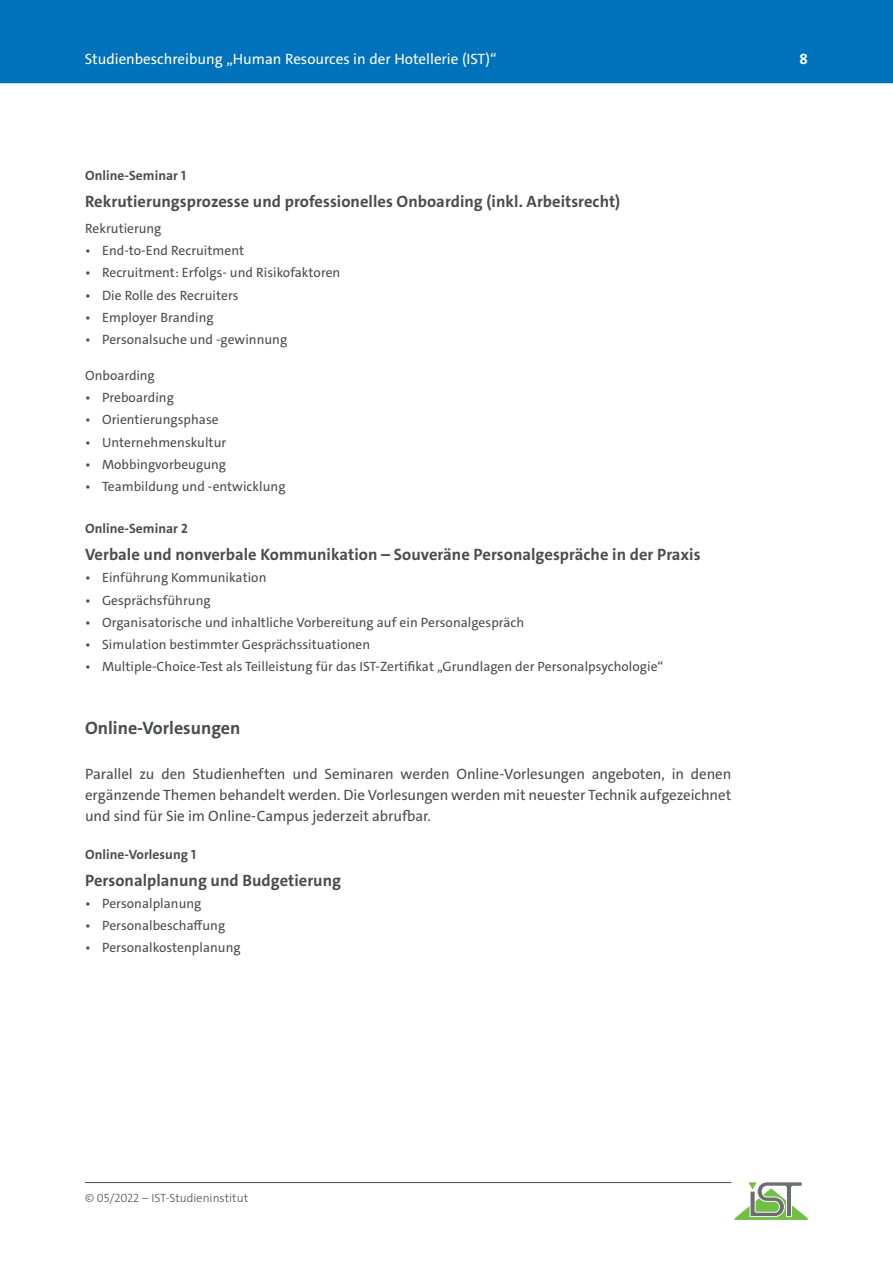
<style>
.page{position:relative;width:893px;height:1263px;background:#fff}
.page>*{position:absolute;margin:0;border:0;box-sizing:border-box;transform-origin:0 0}
.t1{font:700 18px "The Sans C4 s";color:#4b4c4d}
.t2{font:700 16.5px "The Sans C4 s";letter-spacing:.005em;color:#4b4c4d}
.t3{font:15px/21px "The Sans C4 s";letter-spacing:-.005em;color:#4b4c4d;text-align:justify}
.t4{font:15px "The Sans C4 s";color:#fff}
.t5{font:700 15px "The Sans C4 s";color:#fff}
.t6{font:13.5px "The Sans C4 s";letter-spacing:.005em;color:#4b4c4d}
.t7{font:700 13.5px "The Sans C4 s";letter-spacing:.005em;color:#4b4c4d}
.t8{font:300 12px "The Sans C4 s";color:#4b4c4d}
</style>
<div class="page">
<hr style="left:85px;top:1182px;width:646px;height:1px;background:#4b4c4d">
<svg style="left:734px;top:1182px;width:74px;height:38px"></svg>
<div style="left:0;top:0;width:893px;height:83px;background:#0072bc"></div>
<p class="t4" style="left:85px;top:49px;width:413px">Studienbeschreibung „Human Resources in der Hotellerie (IST)“</p>
<p class="t5" style="left:800px;top:49px;width:10px">8</p>
<p class="t7" style="left:85px;top:167px;width:102px">Online-Seminar 1</p>
<p class="t2" style="left:85px;top:191px;width:537px">Rekrutierungsprozesse und professionelles Onboarding (inkl. Arbeitsrecht)</p>
<p class="t6" style="left:85px;top:220px;width:78px">Rekrutierung</p>
<p class="t6" style="left:85px;top:242px;width:160px">• End-to-End Recruitment</p>
<p class="t6" style="left:85px;top:264px;width:257px">• Recruitment: Erfolgs- und Risikofaktoren</p>
<p class="t6" style="left:85px;top:286px;width:155px">• Die Rolle des Recruiters</p>
<p class="t6" style="left:85px;top:309px;width:130px">• Employer Branding</p>
<p class="t6" style="left:85px;top:331px;width:204px">• Personalsuche und -gewinnung</p>
<p class="t6" style="left:85px;top:367px;width:71px">Onboarding</p>
<p class="t6" style="left:85px;top:389px;width:90px">• Preboarding</p>
<p class="t6" style="left:85px;top:411px;width:135px">• Orientierungsphase</p>
<p class="t6" style="left:85px;top:433px;width:143px">• Unternehmenskultur</p>
<p class="t6" style="left:85px;top:456px;width:143px">• Mobbingvorbeugung</p>
<p class="t6" style="left:85px;top:478px;width:202px">• Teambildung und -entwicklung</p>
<p class="t7" style="left:85px;top:520px;width:104px">Online-Seminar 2</p>
<p class="t2" style="left:85px;top:544px;width:617px">Verbale und nonverbale Kommunikation – Souveräne Personalgespräche in der Praxis</p>
<p class="t6" style="left:85px;top:569px;width:183px">• Einführung Kommunikation</p>
<p class="t6" style="left:85px;top:591px;width:127px">• Gesprächsführung</p>
<p class="t6" style="left:85px;top:613px;width:441px">• Organisatorische und inhaltliche Vorbereitung auf ein Personalgespräch</p>
<p class="t6" style="left:85px;top:636px;width:287px">• Simulation bestimmter Gesprächssituationen</p>
<p class="t6" style="left:85px;top:658px;width:580px">• Multiple-Choice-Test als Teilleistung für das IST-Zertifikat „Grundlagen der Personalpsychologie“</p>
<h1 class="t1" style="left:85px;top:716px;width:157px">Online-Vorlesungen</h1>
<p class="t3" style="left:85px;top:763px;width:648px">Parallel zu den Studienheften und Seminaren werden Online-Vorlesungen angeboten, in denen ergänzende Themen behandelt werden. Die Vorlesungen werden mit neuester Technik aufgezeichnet und sind für Sie im Online-Campus jederzeit abrufbar.</p>
<p class="t7" style="left:85px;top:845px;width:112px">Online-Vorlesung 1</p>
<p class="t2" style="left:85px;top:869px;width:258px">Personalplanung und Budgetierung</p>
<p class="t6" style="left:85px;top:894px;width:118px">• Personalplanung</p>
<p class="t6" style="left:85px;top:917px;width:142px">• Personalbeschaffung</p>
<p class="t6" style="left:85px;top:939px;width:157px">• Personalkostenplanung</p>
<p class="t8" style="left:85px;top:1190px;width:165px">© 05/2022 – IST-Studieninstitut</p>
</div>
